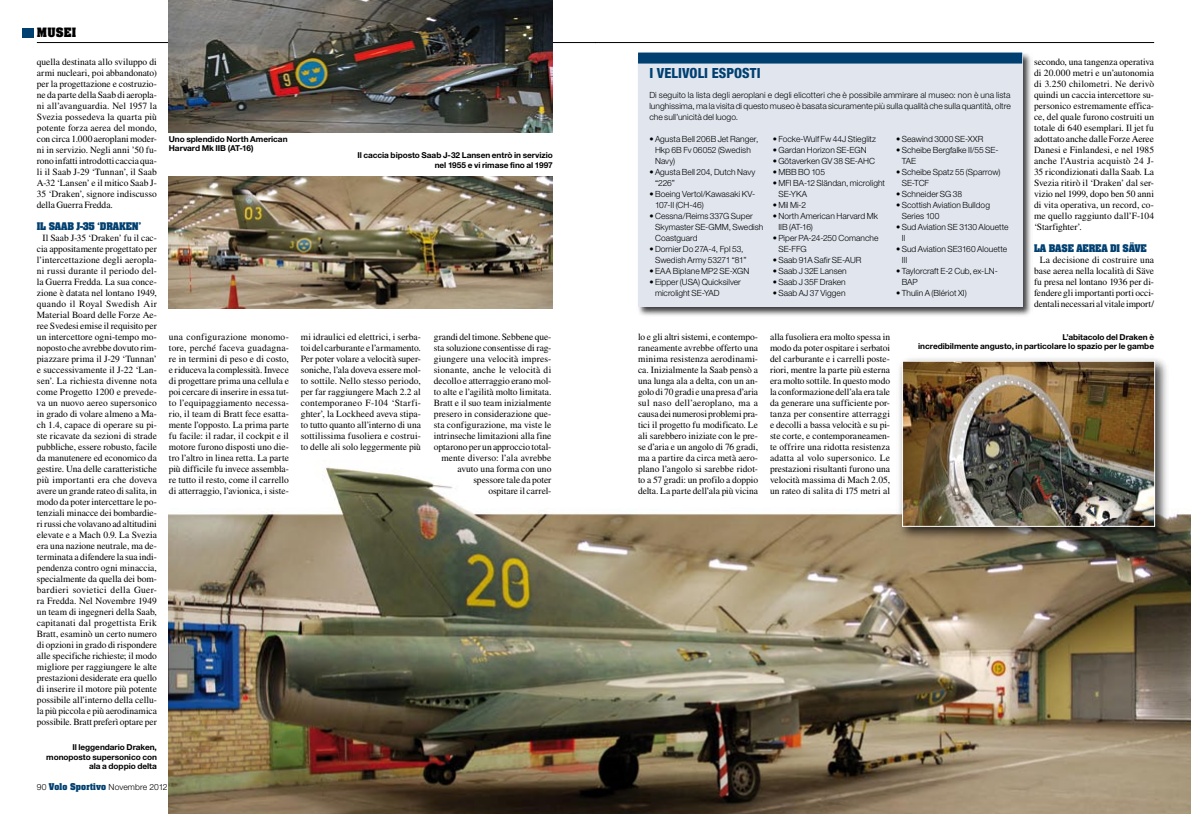
<style>
.page{position:relative;width:1191px;height:814px;background:#fff}
.page>*{position:absolute;margin:0;border:0;box-sizing:border-box;transform-origin:0 0}
.t1{font:800 condensed 14px "Helvetica Neue LT Std";letter-spacing:.005em;color:#004071}
.t2{font:700 11px "Aachen Std";letter-spacing:.02em;color:#000}
.t3{font:9.5px/11px "Times LT Std";color:#000;text-align:justify}
.t4{font:700 9px "Aachen Std";letter-spacing:-.02em;color:#004071}
.t5{font:300 8.5px/11px "Helvetica Neue LT Std";color:#000}
.t6{font:700 8.1px/9.5px "Helvetica Neue LT Std";letter-spacing:-.005em;color:#000;text-align:right}
.s1{font-family:"Aachen Std";font-weight:700;font-size:8px;color:#004071}
</style>
<div class="page">
<hr style="left:37px;top:42px;width:558px;height:1px;background:#000">
<div style="left:22px;top:28px;width:12px;height:9px;background:#004071"></div>
<hr style="left:595px;top:42px;width:559px;height:1px;background:#000">
<img style="left:169px;top:467px;width:1022px;height:347px">
<img style="left:169px;top:0;width:384px;height:132px">
<img style="left:169px;top:176px;width:384px;height:132px">
<div style="left:896px;top:355px;width:273px;height:186px;background:#000;opacity:.75"></div>
<img style="left:904px;top:363px;width:249px;height:162px">
<div style="left:902px;top:361px;width:253px;height:166px;border:1px solid #fff"></div>
<div style="left:636px;top:50px;width:396px;height:267px;background:#000;opacity:.75"></div>
<div style="left:638px;top:54px;width:384px;height:253px;background:#e0e5ee"></div>
<div style="left:638px;top:53px;width:384px;height:11px;background:#004071"></div>
<p class="t2" style="left:37px;top:25px;width:41px">MUSEI</p>
<p class="t3" style="left:37px;top:56px;width:122px">quella destinata allo sviluppo di armi nucleari, poi abbandonato) per la progettazione e costruzio&shy;ne da parte della Saab di aeropla&shy;ni all’avanguardia. Nel 1957 la Svezia possedeva la quarta più potente forza aerea del mondo, con circa 1.000 aeroplani moder&shy;ni in servizio. Negli anni ’50 fu&shy;rono infatti introdotti caccia qua&shy;li il Saab J-29 ‘Tunnan’, il Saab A-32 ‘Lansen’ e il mitico Saab J-35 ‘Draken’, signore indiscusso della Guerra Fredda.</p>
<p class="t4" style="left:37px;top:219px;width:106px">IL SAAB J-35 ‘DRAKEN’</p>
<p class="t3" style="left:37px;top:232px;width:122px;text-align:center">Il Saab J-35 ‘Draken’ fu il cac&shy;cia appositamente progettato per l’intercettazione degli aeropla&shy;ni russi durante il periodo del&shy;la Guerra Fredda. La sua conce&shy;zione è datata nel lontano 1949, quando il Royal Swedish Air<br>Material Board delle Forze Ae&shy;ree Svedesi emise il requisito per un intercettore ogni-tempo mo&shy;noposto che avrebbe dovuto rim&shy;piazzare prima il J-29 ‘Tunnan’ e successivamente il J-22 ‘Lan&shy;sen’. La richiesta divenne nota come Progetto 1200 e prevede&shy;va un nuovo aereo supersonico in grado di volare almeno a Ma&shy;ch 1.4, capace di operare su pi&shy;ste ricavate da sezioni di strade pubbliche, essere robusto, facile da manutenere ed economico da gestire. Una delle caratteristiche più importanti era che doveva avere un grande rateo di salita, in modo da poter intercettare le po&shy;tenziali minacce dei bombardie&shy;ri russi che volavano ad altitudini elevate e a Mach 0.9. La Svezia era una nazione neutrale, ma de&shy;terminata a difendere la sua indi&shy;pendenza contro ogni minaccia, specialmente da quella dei bom&shy;bardieri sovietici della Guer&shy;ra Fredda. Nel Novembre 1949 un team di ingegneri della Saab, capitanati dal progettista Erik<br>Bratt, esaminò un certo numero di opzioni in grado di rispondere alle specifiche richieste; il modo migliore per raggiungere le alte prestazioni desiderate era quello di inserire il motore più potente possibile all’interno della cellu&shy;la più piccola e più aerodinamica possibile. Bratt preferì optare per</p>
<p class="t6" style="left:46px;top:742px;width:112px">Il leggendario Draken, monoposto supersonico con ala a doppio delta</p>
<p class="t6" style="left:169px;top:134px;width:120px;text-align:left">Uno splendido North American<br>Harvard Mk IIB (AT-16)</p>
<p class="t6" style="left:357px;top:150px;width:197px">Il caccia biposto Saab J-32 Lansen entrò in servizio nel 1955 e vi rimase fino al 1997</p>
<h1 class="t1" style="left:649px;top:64px;width:111px">I VELIVOLI ESPOSTI</h1>
<p class="t5" style="left:649px;top:89px;width:363px;text-align:justify">Di seguito la lista degli aeroplani e degli elicotteri che è possibile ammirare al museo: non è una lista lunghissima, ma la visita di questo museo è basata sicuramente più sulla qualità che sulla quantità, oltre che sull’unicità del luogo.</p>
<p class="t5" style="left:655px;top:133px;width:105px;text-indent:-6px">• Agusta Bell 206B Jet Ranger,<br>Hkp 6B Fv 06052 (Swedish<br>Navy)</p>
<p class="t5" style="left:655px;top:166px;width:102px;text-indent:-6px">• Agusta Bell 204, Dutch Navy “226”</p>
<p class="t5" style="left:655px;top:188px;width:102px;text-indent:-6px">• Boeing Vertol/Kawasaki KV-<br>107-II (CH-46)</p>
<p class="t5" style="left:655px;top:210px;width:110px;text-indent:-6px">• Cessna/Reims 337G Super<br>Skymaster SE-GMM, Swedish<br>Coastguard</p>
<p class="t5" style="left:655px;top:243px;width:93px;text-indent:-6px">• Dornier Do 27A-4, Fpl 53,<br>Swedish Army 53271 “81”</p>
<p class="t5" style="left:649px;top:265px;width:101px">• EAA Biplane MP2 SE-XGN</p>
<p class="t5" style="left:655px;top:276px;width:87px;text-indent:-6px">• Eipper (USA) Quicksilver microlight SE-YAD</p>
<p class="t5" style="left:772px;top:133px;width:105px">• Focke-Wulf Fw 44J Stieglitz</p>
<p class="t5" style="left:772px;top:144px;width:95px">• Gardan Horizon SE-EGN</p>
<p class="t5" style="left:772px;top:155px;width:104px">• Götaverken GV 38 SE-AHC</p>
<p class="t5" style="left:772px;top:166px;width:54px">• MBB BO 105</p>
<p class="t5" style="left:778px;top:177px;width:108px;text-indent:-6px">• MFI BA-12 Sländan, microlight<br>SE-YKA</p>
<p class="t5" style="left:772px;top:199px;width:35px">• Mil Mi-2</p>
<p class="t5" style="left:778px;top:210px;width:101px;text-indent:-6px">• North American Harvard Mk<br>IIB (AT-16)</p>
<p class="t5" style="left:778px;top:232px;width:101px;text-indent:-6px">• Piper PA-24-250 Comanche<br>SE-FFG</p>
<p class="t5" style="left:772px;top:254px;width:90px">• Saab 91A Safir SE-AUR</p>
<p class="t5" style="left:772px;top:265px;width:75px">• Saab J 32E Lansen</p>
<p class="t5" style="left:772px;top:276px;width:74px">• Saab J 35F Draken</p>
<p class="t5" style="left:772px;top:287px;width:74px">• Saab AJ 37 Viggen</p>
<p class="t5" style="left:896px;top:133px;width:89px">• Seawind 3000 SE-XXR</p>
<p class="t5" style="left:901px;top:144px;width:98px;text-indent:-6px">• Scheibe Bergfalke II/55 SE-<br>TAE</p>
<p class="t5" style="left:901px;top:166px;width:100px;text-indent:-6px">• Scheibe Spatz 55 (Sparrow)<br>SE-TCF</p>
<p class="t5" style="left:896px;top:188px;width:68px">• Schneider SG 38</p>
<p class="t5" style="left:901px;top:199px;width:90px;text-indent:-6px">• Scottish Aviation Bulldog<br>Series 100</p>
<p class="t5" style="left:901px;top:221px;width:108px;text-indent:-6px">• Sud Aviation SE 3130 Alouette<br>II</p>
<p class="t5" style="left:901px;top:243px;width:107px;text-indent:-6px">• Sud Aviation SE3160 Alouette<br>III</p>
<p class="t5" style="left:901px;top:265px;width:98px;text-indent:-6px">• Taylorcraft E-2 Cub, ex-LN-<br>BAP</p>
<p class="t5" style="left:896px;top:287px;width:72px">• Thulin A (Blériot XI)</p>
<p class="t3" style="left:1034px;top:56px;width:122px">secondo, una tangenza operativa di 20.000 metri e un’autonomia di 3.250 chilometri. Ne derivò quindi un caccia intercettore su&shy;personico estremamente effica&shy;ce, del quale furono costruiti un totale di 640 esemplari. Il jet fu adottato anche dalle Forze Aeree Danesi e Finlandesi, e nel 1985 anche l’Austria acquistò 24 J-35 ricondizionati dalla Saab. La Svezia ritirò il ‘Draken’ dal ser&shy;vizio nel 1999, dopo ben 50 anni di vita operativa, un record, co&shy;me quello raggiunto dall’F-104 ‘Starfighter’.</p>
<p class="t4" style="left:1034px;top:241px;width:114px">LA BASE AEREA DI SÄVE</p>
<p class="t3" style="left:1034px;top:254px;width:122px;text-align:center">La decisione di costruire una base aerea nella località di Säve fu presa nel lontano 1936 per di&shy;fendere gli importanti porti occi&shy;dentali necessari al vitale import/</p>
<p class="t3" style="left:169px;top:331px;width:122px">una configurazione monomo&shy;tore, perché faceva guadagna&shy;re in termini di peso e di costo, e riduceva la complessità. Invece di progettare prima una cellula e poi cercare di inserire in essa tut&shy;to l’equipaggiamento necessa&shy;rio, il team di Bratt fece esatta&shy;mente l’opposto. La prima parte fu facile: il radar, il cockpit e il motore furono disposti uno die&shy;tro l’altro in linea retta. La parte più difficile fu invece assembla&shy;re tutto il resto, come il carrello di atterraggio, l’avionica, i siste-</p>
<p class="t3" style="left:638px;top:331px;width:122px">lo e gli altri sistemi, e contempo&shy;raneamente avrebbe offerto una minima resistenza aerodinami&shy;ca. Inizialmente la Saab pensò a una lunga ala a delta, con un an&shy;golo di 70 gradi e una presa d’aria sul naso dell’aeroplano, ma a causa dei numerosi problemi pra&shy;tici il progetto fu modificato. Le ali sarebbero iniziate con le pre&shy;se d’aria e un angolo di 76 gradi, ma a partire da circa metà aero&shy;plano l’angolo si sarebbe ridot&shy;to a 57 gradi: un profilo a doppio delta. La parte dell’ala più vicina</p>
<p class="t3" style="left:770px;top:331px;width:122px">alla fusoliera era molto spessa in modo da poter ospitare i serbatoi del carburante e i carrelli poste&shy;riori, mentre la parte più esterna era molto sottile. In questo modo la conformazione dell’ala era tale da generare una sufficiente por&shy;tanza per consentire atterraggi e decolli a bassa velocità e su pi&shy;ste corte, e contemporaneamen&shy;te offrire una ridotta resistenza adatta al volo supersonico. Le prestazioni risultanti furono una velocità massima di Mach 2.05, un rateo di salita di 175 metri al</p>
<p class="t3" style="left:301px;top:331px;width:122px">mi idraulici ed elettrici, i serba&shy;toi del carburante e l’armamento.<br>Per poter volare a velocità super&shy;soniche, l’ala doveva essere mol&shy;to sottile. Nello stesso periodo, per far raggiungere Mach 2.2 al contemporaneo F-104 ‘Starfi&shy;ghter’, la Lockheed aveva stipa&shy;to tutto quanto all’interno di una sottilissima fusoliera e costrui&shy;to delle ali solo leggermente più</p>
<p class="t3" style="left:434px;top:331px;width:119px;text-align:right">grandi del timone. Sebbene que&shy;sta soluzione consentisse di rag&shy;giungere una velocità impres&shy;sionante, anche le velocità di decollo e atterraggio erano mol&shy;to alte e l’agilità molto limitata.<br>Bratt e il suo team inizialmente presero in considerazione que&shy;sta configurazione, ma viste le intrinseche limitazioni alla fine optarono per un approccio total&shy;mente diverso: l’ala avrebbe avuto una forma con uno spessore tale da poter<br>ospitare il carrel-</p>
<p class="t6" style="left:918px;top:332px;width:237px">L’abitacolo del Draken è<br>incredibilmente angusto, in particolare lo spazio per le gambe</p>
<p class="t5" style="left:37px;top:781px;width:132px">90 <span class="s1">VOLO SPORTIVO</span> Novembre 2012</p>
</div>
